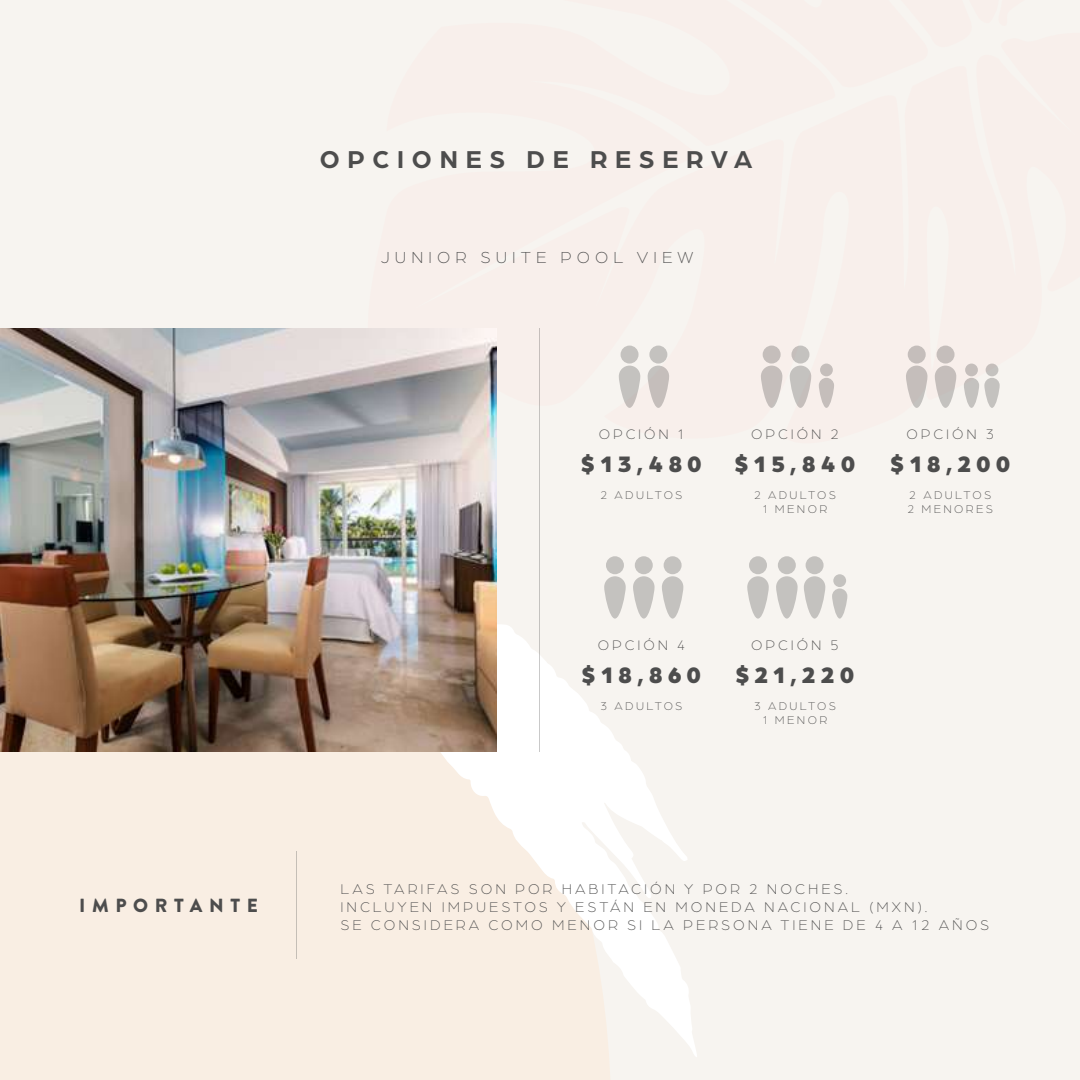
<style>
.page{position:relative;width:1080px;height:1080px;background:#f7f4f0}
.page>*{position:absolute;margin:0;border:0;box-sizing:border-box;transform-origin:0 0}
.t1{font:700 26px "Arboria";letter-spacing:.3em;color:#4d4d4d}
.t2{font:900 23.9px "Arboria";letter-spacing:.2em;color:#4d4d4d}
.t3{font:900 19px "Brandon Grotesque";letter-spacing:.35em;color:#4d4d4d}
.t4{font:300 17px "Arboria";letter-spacing:.3em;color:#4d4d4d}
.t5{font:300 15px/18px "Arboria";letter-spacing:.2em;color:#4d4d4d}
.t6{font:300 14.7px "Arboria";letter-spacing:.2em;color:#4d4d4d}
.t7{font:300 11.9px/14.3px "Arboria";letter-spacing:.2em;color:#4d4d4d;text-align:center}
</style>
<div class="page">
<div style="left:0;top:443px;width:610px;height:637px;background:#f9eee3"></div>
<svg style="left:173px;top:452px;width:524px;height:605px;fill:#f9eee3"></svg>
<hr style="left:540px;top:328px;width:1px;height:424px;background:#4d4d4d">
<div style="left:606px;top:556px;width:18px;height:18px;background:#c4c2bf;border-radius:50%"></div>
<svg style="left:604px;top:576px;width:22px;height:43px"></svg>
<div style="left:635px;top:556px;width:18px;height:18px;background:#c4c2bf;border-radius:50%"></div>
<svg style="left:633px;top:576px;width:22px;height:43px"></svg>
<div style="left:664px;top:556px;width:18px;height:18px;background:#c4c2bf;border-radius:50%"></div>
<svg style="left:662px;top:576px;width:21px;height:43px"></svg>
<div style="left:621px;top:346px;width:18px;height:18px;background:#c4c2bf;border-radius:50%"></div>
<svg style="left:619px;top:366px;width:21px;height:42px"></svg>
<div style="left:649px;top:346px;width:18px;height:18px;background:#c4c2bf;border-radius:50%"></div>
<svg style="left:648px;top:366px;width:21px;height:42px"></svg>
<div style="left:763px;top:346px;width:18px;height:18px;background:#c5bebb;border-radius:50%"></div>
<svg style="left:761px;top:366px;width:21px;height:42px"></svg>
<div style="left:791px;top:346px;width:18px;height:18px;background:#c4c2bf;border-radius:50%"></div>
<svg style="left:790px;top:366px;width:21px;height:42px"></svg>
<div style="left:820px;top:364px;width:13px;height:12px;background:#c5bebb;border-radius:50%"></div>
<svg style="left:819px;top:378px;width:15px;height:30px"></svg>
<div style="left:749px;top:556px;width:18px;height:18px;background:#c4c2bf;border-radius:50%"></div>
<svg style="left:747px;top:576px;width:22px;height:43px"></svg>
<div style="left:778px;top:556px;width:18px;height:18px;background:#c4c2bf;border-radius:50%"></div>
<svg style="left:776px;top:576px;width:22px;height:43px"></svg>
<div style="left:806px;top:556px;width:18px;height:18px;background:#c4c2bf;border-radius:50%"></div>
<svg style="left:804px;top:576px;width:21px;height:43px"></svg>
<div style="left:833px;top:574px;width:13px;height:13px;background:#c4c2bf;border-radius:50%"></div>
<svg style="left:832px;top:589px;width:15px;height:30px"></svg>
<div style="left:908px;top:346px;width:18px;height:18px;background:#c5bebb;border-radius:50%"></div>
<svg style="left:906px;top:366px;width:21px;height:42px"></svg>
<div style="left:937px;top:346px;width:18px;height:18px;background:#c5bebb;border-radius:50%"></div>
<svg style="left:935px;top:366px;width:21px;height:42px"></svg>
<div style="left:965px;top:364px;width:13px;height:12px;background:#c5bebb;border-radius:50%"></div>
<svg style="left:964px;top:378px;width:15px;height:30px"></svg>
<div style="left:986px;top:364px;width:12px;height:12px;background:#c4c2bf;border-radius:50%"></div>
<svg style="left:984px;top:378px;width:16px;height:30px"></svg>
<hr style="left:296px;top:851px;width:1px;height:108px;background:#4d4d4d">
<img style="left:0;top:329px;width:497px;height:422px">
<h1 class="t1" style="left:320px;top:142px;width:434px">OPCIONES DE RESERVA</h1>
<p class="t4" style="left:381px;top:247px;width:314px">JUNIOR SUITE POOL VIEW</p>
<p class="t3" style="left:79px;top:892px;width:180px">IMPORTANTE</p>
<p class="t6" style="left:599px;top:425px;width:87px">OPCIÓN 1</p>
<h2 class="t2" style="left:581px;top:447px;width:122px">$13,480</h2>
<p class="t7" style="left:600px;top:488px;width:83px">2 ADULTOS</p>
<p class="t6" style="left:751px;top:425px;width:89px">OPCIÓN 2</p>
<h2 class="t2" style="left:734px;top:447px;width:122px">$15,840</h2>
<p class="t7" style="left:754px;top:488px;width:83px">2 ADULTOS<br>1 MENOR</p>
<p class="t6" style="left:907px;top:425px;width:89px">OPCIÓN 3</p>
<h2 class="t2" style="left:890px;top:447px;width:122px">$18,200</h2>
<p class="t7" style="left:907px;top:488px;width:87px;text-align:left">2 ADULTOS<br>2 MENORES</p>
<p class="t6" style="left:598px;top:636px;width:89px">OPCIÓN 4</p>
<h2 class="t2" style="left:582px;top:658px;width:121px">$18,860</h2>
<p class="t7" style="left:600px;top:698px;width:83px">3 ADULTOS</p>
<p class="t6" style="left:751px;top:636px;width:89px">OPCIÓN 5</p>
<h2 class="t2" style="left:736px;top:658px;width:120px">$21,220</h2>
<p class="t7" style="left:754px;top:698px;width:83px">3 ADULTOS<br>1 MENOR</p>
<p class="t5" style="left:340px;top:880px;width:650px">LAS TARIFAS SON POR HABITACIÓN Y POR 2 NOCHES.<br>INCLUYEN IMPUESTOS Y ESTÁN EN MONEDA NACIONAL (MXN).<br>SE CONSIDERA COMO MENOR SI LA PERSONA TIENE DE 4 A 12 AÑOS</p>
</div>
